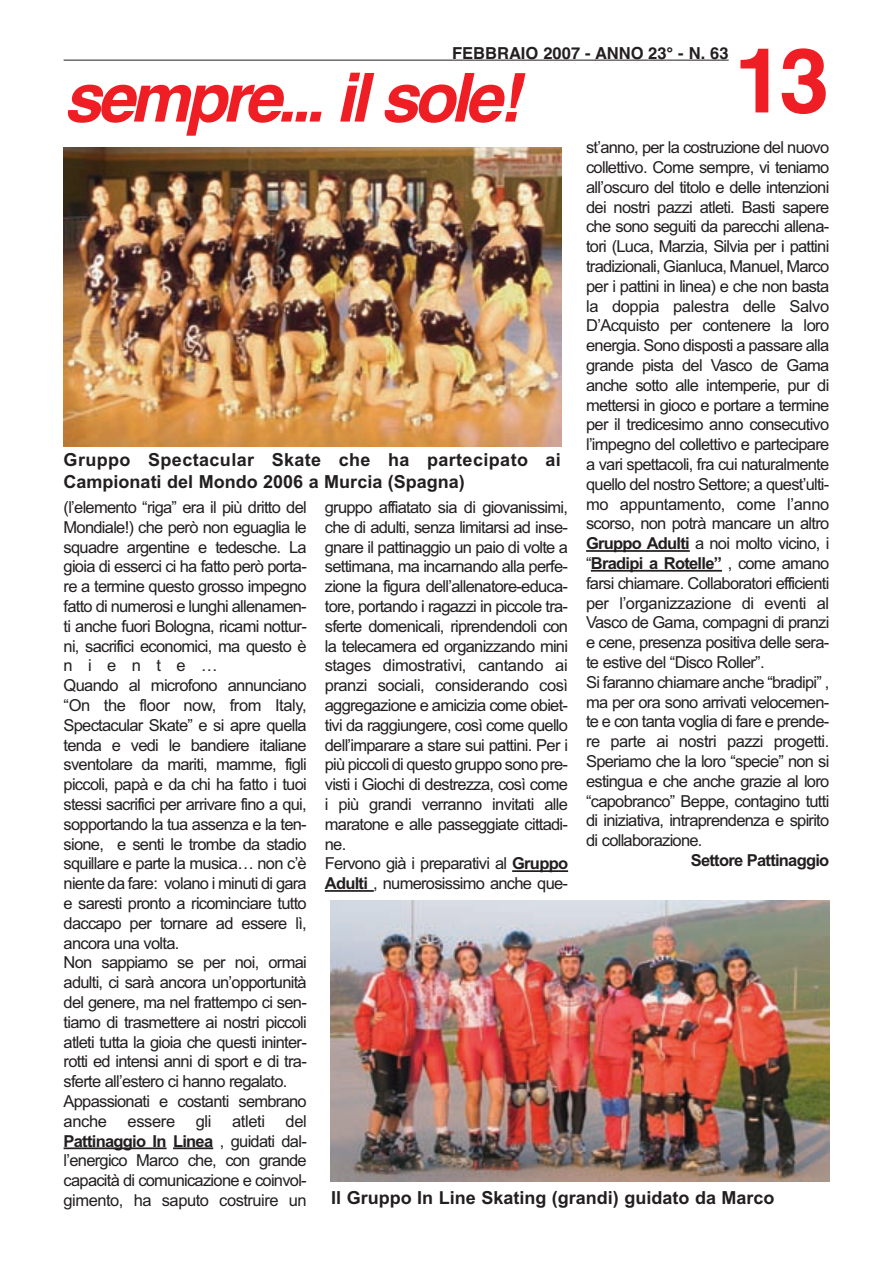
<style>
.page{position:relative;width:893px;height:1263px;background:#fff}
.page>*{position:absolute;margin:0;border:0;box-sizing:border-box;transform-origin:0 0}
.t1{font:700 90px "Helvetica";color:#ee1e24}
.t2{font:italic 700 67.5px "Helvetica";color:#ee1e24}
.t3{font:700 18px/21.6px "Arial";letter-spacing:.02em;color:#231f20}
.t4{font:700 18px "Arial";color:#231f20}
.t5{font:16.5px/19.8px "Arial";letter-spacing:-.045em;color:#231f20}
.t6{font:16.5px "Arial";letter-spacing:-.02em;color:#231f20}
.t7{font:700 16.5px "Helvetica";color:#231f20}
.t8{font:700 16.5px "Arial";letter-spacing:-.045em;color:#231f20}
.s1{font-weight:700}
</style>
<div class="page">
<hr style="left:64px;top:1147px;width:102px;height:2px;background:#231f20">
<hr style="left:173px;top:1147px;width:40px;height:2px;background:#231f20">
<hr style="left:512px;top:870px;width:56px;height:2px;background:#231f20">
<hr style="left:325px;top:890px;width:49px;height:2px;background:#231f20">
<hr style="left:586px;top:550px;width:61px;height:2px;background:#231f20">
<hr style="left:646px;top:550px;width:43px;height:2px;background:#231f20">
<hr style="left:591px;top:570px;width:131px;height:2px;background:#231f20">
<hr style="left:64px;top:60px;width:531px;height:1px;background:#231f20">
<hr style="left:595px;top:60px;width:48px;height:1px;background:#231f20">
<svg style="left:643px;top:60px;width:30px;height:1px"></svg>
<hr style="left:673px;top:60px;width:55px;height:1px;background:#231f20">
<img style="left:64px;top:148px;width:497px;height:299px">
<img style="left:330px;top:901px;width:499px;height:280px">
<p class="t7" style="left:452px;top:47px;width:278px">FEBBRAIO 2007 - ANNO 23° - N. 63</p>
<h2 class="t2" style="left:64px;top:73px;width:471px">sempre...ilsole!</h2>
<h1 class="t1" style="left:734px;top:48px;width:97px">13</h1>
<p class="t5" style="left:586px;top:139px;width:245px">st’anno, per la costruzione del nuovo collettivo. Come sempre, vi teniamo all’oscuro del titolo e delle intenzioni dei nostri pazzi atleti. Basti sapere che sono seguiti da parecchi allena&shy;tori (Luca, Marzia, Silvia per i pattini tradizionali, Gianluca, Manuel, Marco per i pattini in linea) e che non basta la doppia palestra delle Salvo D’Acquisto per contenere la loro energia. Sono disposti a passare alla grande pista del Vasco de Gama anche sotto alle intemperie, pur di mettersi in gioco e portare a termine per il tredicesimo anno consecutivo l’impegno del collettivo e partecipare a vari spettacoli, fra cui naturalmente quello del nostro Settore; a quest’ulti&shy;mo appuntamento, come l’anno scorso, non potrà mancare un altro <span class="s1">Gruppo Adulti</span> a noi molto vicino, i “<span class="s1">Bradipi a Rotelle”</span> , come amano farsi chiamare. Collaboratori efficienti per l’organizzazione di eventi al Vasco de Gama, compagni di pranzi e cene, presenza positiva delle sera&shy;te estive del “Disco Roller”.<br>Si faranno chiamare anche “bradipi” , ma per ora sono arrivati velocemen&shy;te e con tanta voglia di fare e prende&shy;re parte ai nostri pazzi progetti.<br>Speriamo che la loro “specie” non si estingua e che anche grazie al loro “capobranco” Beppe, contagino tutti di iniziativa, intraprendenza e spirito di collaborazione.</p>
<p class="t8" style="left:690px;top:854px;width:140px">Settore Pattinaggio</p>
<p class="t3" style="left:64px;top:451px;width:499px">Gruppo Spectacular Skate che ha partecipato ai<br>Campionati del Mondo 2006 a Murcia (Spagna)</p>
<p class="t5" style="left:64px;top:499px;width:245px;text-align:justify">(l’elemento “riga” era il più dritto del Mondiale!) che però non eguaglia le squadre argentine e tedesche. La gioia di esserci ci ha fatto però porta&shy;re a termine questo grosso impegno fatto di numerosi e lunghi allenamen&shy;ti anche fuori Bologna, ricami nottur&shy;ni, sacrifici economici, ma questo è niente…</p>
<p class="t5" style="left:325px;top:499px;width:245px;text-align:justify">gruppo affiatato sia di giovanissimi, che di adulti, senza limitarsi ad inse&shy;gnare il pattinaggio un paio di volte a settimana, ma incarnando alla perfe&shy;zione la figura dell’allenatore-educa&shy;tore, portando i ragazzi in piccole tra&shy;sferte domenicali, riprendendoli con la telecamera ed organizzando mini</p>
<p class="t5" style="left:325px;top:677px;width:245px">pranzi sociali, considerando così aggregazione e amicizia come obiet&shy;tivi da raggiungere, così come quello dell’imparare a stare sui pattini. Per i più piccoli di questo gruppo sono pre&shy;visti i Giochi di destrezza, così come i più grandi verranno invitati alle maratone e alle passeggiate cittadi&shy;ne.<br>Fervono già i preparativi al <span class="s1">Gruppo Adulti</span> , numerosissimo anche que-</p>
<p class="t6" style="left:324px;top:660px;width:244px">stages dimostrativi, cantando ai</p>
<p class="t5" style="left:64px;top:677px;width:245px">Quando al microfono annunciano “On the floor now, from Italy, Spectacular Skate” e si apre quella tenda e vedi le bandiere italiane sventolare da mariti, mamme, figli piccoli, papà e da chi ha fatto i tuoi stessi sacrifici per arrivare fino a qui, sopportando la tua assenza e la ten&shy;sione, e senti le trombe da stadio squillare e parte la musica… non c’è niente da fare: volano i minuti di gara e saresti pronto a ricominciare tutto daccapo per tornare ad essere lì, ancora una volta.<br>Non sappiamo se per noi, ormai adulti, ci sarà ancora un’opportunità del genere, ma nel frattempo ci sen&shy;tiamo di trasmettere ai nostri piccoli atleti tutta la gioia che questi ininter&shy;rotti ed intensi anni di sport e di tra&shy;sferte all’estero ci hanno regalato.<br>Appassionati e costanti sembrano anche essere gli atleti del <span class="s1">Pattinaggio In Linea</span> , guidati dal&shy;l’energico Marco che, con grande capacità di comunicazione e coinvol&shy;gimento, ha saputo costruire un</p>
<p class="t4" style="left:331px;top:1191px;width:445px">Il Gruppo In Line Skating (grandi) guidato da Marco</p>
</div>
